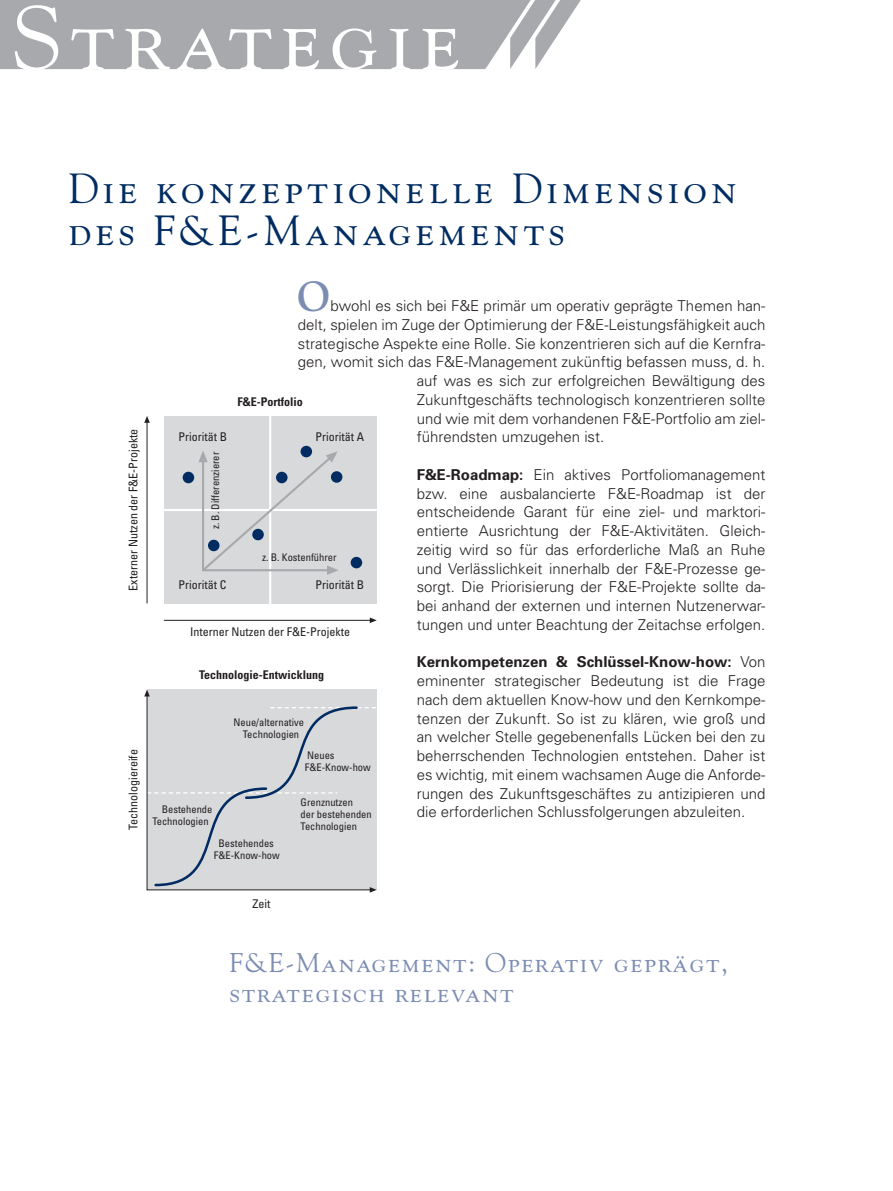
<style>
.page{position:relative;width:893px;height:1191px;background:#fff}
.page>*{position:absolute;margin:0;border:0;box-sizing:border-box;transform-origin:0 0}
.t1{font:90px "Goudy SC";letter-spacing:.09em;color:#fff}
.t2{font:42px/42px "Goudy SC";letter-spacing:.1em;color:#002c62}
.t3{font:700 42px "Goudy";color:#7c8db3}
.t4{font:27px/30px "Goudy SC";letter-spacing:.06em;color:#7c8db3}
.t5{font:300 15px/18.8px "Univers";color:#231f20;text-align:justify}
.t6{font:condensed 12px "Univers";color:#231f20}
.t7{font:700 condensed 12px "Univers";color:#231f20}
.t8{font:condensed 10.5px/12px "Univers";color:#231f20}
.s1{font-weight:700}
</style>
<div class="page">
<svg style="left:0;top:0;width:581px;height:69px;background:#aeafb2"></svg>
<div style="left:147px;top:689px;width:229px;height:201px;background:#d8d9db"></div>
<hr style="left:147px;top:422px;width:1px;height:181px;background:#231f20">
<svg style="left:144px;top:416px;width:6px;height:7px"></svg>
<hr style="left:164px;top:620px;width:206px;height:1px;background:#231f20">
<svg style="left:370px;top:617px;width:7px;height:6px"></svg>
<div style="left:164px;top:416px;width:212px;height:187px;background:#d8d9db"></div>
<hr style="left:269px;top:416px;width:2px;height:187px;background:#fff">
<hr style="left:164px;top:509px;width:212px;height:2px;background:#fff">
<svg style="left:198px;top:450px;width:141px;height:125px"></svg>
<div style="left:301px;top:446px;width:11px;height:11px;background:#002c62;border-radius:50%"></div>
<div style="left:183px;top:472px;width:11px;height:11px;background:#002c62;border-radius:50%"></div>
<div style="left:276px;top:472px;width:12px;height:11px;background:#002c62;border-radius:50%"></div>
<div style="left:331px;top:471px;width:11px;height:12px;background:#002c62;border-radius:50%"></div>
<div style="left:252px;top:529px;width:12px;height:11px;background:#002c62;border-radius:50%"></div>
<div style="left:208px;top:540px;width:12px;height:11px;background:#002c62;border-radius:50%"></div>
<div style="left:351px;top:557px;width:11px;height:11px;background:#002c62;border-radius:50%"></div>
<svg style="left:146px;top:696px;width:4px;height:194px"></svg>
<svg style="left:144px;top:689px;width:6px;height:7px"></svg>
<svg style="left:147px;top:705px;width:230px;height:187px"></svg>
<h1 class="t1" style="left:12px;top:-15px;width:450px">Strategie</h1>
<h2 class="t2" style="left:68px;top:167px;width:670px">Die konzeptionelle Dimension des F&amp;E-Managements</h2>
<p class="t6" style="left:126px;top:591px;width:163px;rotate:-90deg">Externer Nutzen der F&amp;E-Projekte</p>
<p class="t6" style="left:126px;top:830px;width:82px;rotate:-90deg">Technologiereife</p>
<h2 class="t3" style="left:298px;top:270px;width:34px">O</h2>
<p class="t5" style="left:330px;top:296px;width:436px">bwohl es sich bei F&amp;E primär um operativ geprägte Themen han-</p>
<p class="t5" style="left:298px;top:315px;width:469px">delt, spielen im Zuge der Optimierung der F&amp;E-Leistungsfähigkeit auch</p>
<p class="t5" style="left:298px;top:334px;width:469px">strategische Aspekte eine Rolle. Sie konzentrieren sich auf die Kernfra-</p>
<p class="t5" style="left:298px;top:352px;width:469px">gen, womit sich das F&amp;E-Management zukünftig befassen muss, d. h.</p>
<p class="t5" style="left:417px;top:371px;width:350px">auf was es sich zur erfolgreichen Bewältigung des</p>
<p class="t5" style="left:417px;top:390px;width:350px">Zukunftgeschäfts technologisch konzentrieren sollte</p>
<p class="t5" style="left:417px;top:409px;width:350px">und wie mit dem vorhandenen F&amp;E-Portfolio am ziel-</p>
<p class="t5" style="left:417px;top:427px;width:189px">führendsten umzugehen ist.</p>
<p class="t5" style="left:417px;top:465px;width:350px"><span class="s1">F&amp;E-Roadmap:</span> Ein aktives Portfoliomanagement bzw. eine ausbalancierte F&amp;E-Roadmap ist der entscheidende Garant für eine ziel- und marktori&shy;entierte Ausrichtung der F&amp;E-Aktivitäten. Gleich&shy;zeitig wird so für das erforderliche Maß an Ruhe und Verlässlichkeit innerhalb der F&amp;E-Prozesse ge&shy;sorgt. Die Priorisierung der F&amp;E-Projekte sollte da&shy;bei anhand der externen und internen Nutzenerwar&shy;tungen und unter Beachtung der Zeitachse erfolgen.</p>
<p class="t5" style="left:417px;top:652px;width:350px"><span class="s1">Kernkompetenzen &amp; Schlüssel-Know-how:</span> Von eminenter strategischer Bedeutung ist die Frage nach dem aktuellen Know-how und den Kernkompe&shy;tenzen der Zukunft. So ist zu klären, wie groß und an welcher Stelle gegebenenfalls Lücken bei den zu beherrschenden Technologien entstehen. Daher ist es wichtig, mit einem wachsamen Auge die Anforde&shy;rungen des Zukunftsgeschäftes zu antizipieren und die erforderlichen Schlussfolgerungen abzuleiten.</p>
<p class="t7" style="left:237px;top:394px;width:67px">F&amp;E-Portfolio</p>
<p class="t6" style="left:179px;top:428px;width:50px">Priorität B</p>
<p class="t6" style="left:316px;top:428px;width:50px">Priorität A</p>
<p class="t8" style="left:209px;top:529px;width:79px;rotate:-90deg">z. B. Differenzierer</p>
<p class="t8" style="left:262px;top:551px;width:76px">z. B. Kostenführer</p>
<p class="t6" style="left:179px;top:577px;width:49px">Priorität C</p>
<p class="t6" style="left:316px;top:577px;width:50px">Priorität B</p>
<p class="t6" style="left:190px;top:624px;width:161px">Interner Nutzen der F&amp;E-Projekte</p>
<p class="t7" style="left:199px;top:667px;width:127px">Technologie-Entwicklung</p>
<p class="t8" style="left:234px;top:716px;width:72px;text-align:center">Neue/alternative<br>Technologien</p>
<p class="t8" style="left:305px;top:748px;width:67px">Neues<br>F&amp;E-Know-how</p>
<p class="t8" style="left:301px;top:796px;width:73px">Grenznutzen<br>der bestehenden<br>Technologien</p>
<p class="t8" style="left:152px;top:803px;width:62px;text-indent:9px">Bestehende<br>Technologien</p>
<p class="t8" style="left:214px;top:836px;width:67px;text-align:center">Bestehendes<br>F&amp;E-Know-how</p>
<p class="t6" style="left:253px;top:896px;width:20px">Zeit</p>
<h3 class="t4" style="left:230px;top:947px;width:500px">F&amp;E-Management: Operativ geprägt, strategisch relevant</h3>
</div>
